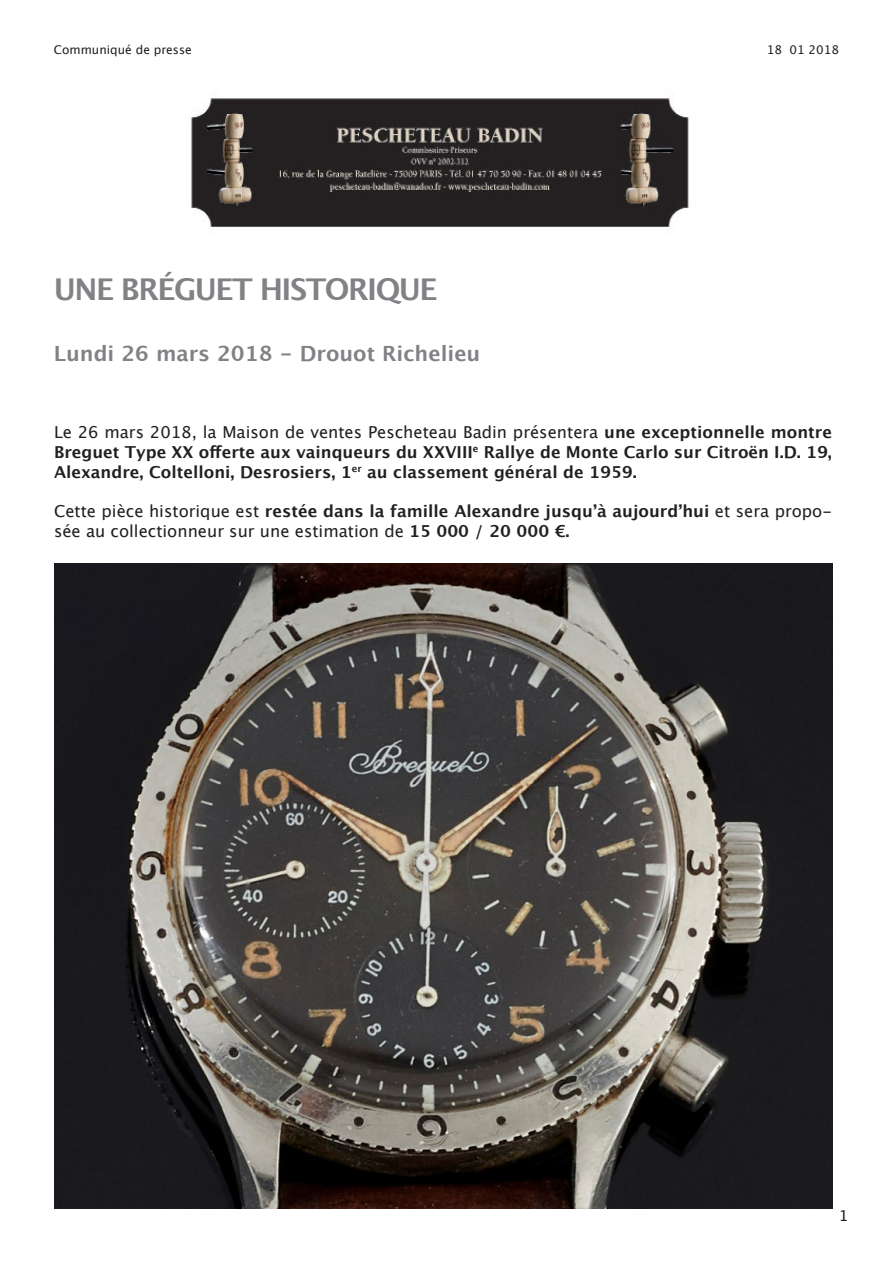
<style>
.page{position:relative;width:893px;height:1263px;background:#fff}
.page>*{position:absolute;margin:0;border:0;box-sizing:border-box;transform-origin:0 0}
.t1{font:700 30px "Lucida Grande";letter-spacing:-.05em;color:#808285}
.t2{font:700 21px "Lucida Grande";color:#808285}
.t3{font:700 16.5px/19.8px "Lucida Grande";color:#231f20;text-align:justify}
.t4{font:16.5px/19.8px "Lucida Grande";color:#231f20}
.t5{font:15px "Lucida Grande";color:#231f20}
.t6{font:12px "Lucida Grande";color:#231f20}
.s1{font-weight:400}
.s2{font-weight:700}
</style>
<div class="page">
<img style="left:191px;top:98px;width:498px;height:129px">
<img style="left:54px;top:563px;width:778px;height:646px">
<p class="t6" style="left:54px;top:43px;width:140px">Communiqué de presse</p>
<p class="t6" style="left:767px;top:43px;width:74px">18 01 2018</p>
<p class="t1" style="left:54px;top:265px;width:385px">UNE BRÉGUET HISTORIQUE</p>
<p class="t2" style="left:54px;top:337px;width:428px">Lundi 26 mars 2018 - Drouot Richelieu</p>
<p class="t3" style="left:54px;top:422px;width:779px"><span class="s1">Le 26 mars 2018, la Maison de ventes Pescheteau Badin présentera</span> une exceptionnelle montre Breguet Type XX offerte aux vainqueurs du XXVIII<sup>e</sup> Rallye de Monte Carlo sur Citroën I.D. 19, Alexandre, Coltelloni, Desrosiers, 1<sup>er</sup> au classement général de 1959.</p>
<p class="t4" style="left:54px;top:502px;width:779px">Cette pièce historique est <span class="s2">restée dans la famille Alexandre jusqu’à aujourd’hui</span> et sera propo&shy;sée au collectionneur sur une estimation de <span class="s2">15 000 / 20 000 €.</span></p>
<p class="t5" style="left:839px;top:1207px;width:11px">1</p>
</div>
